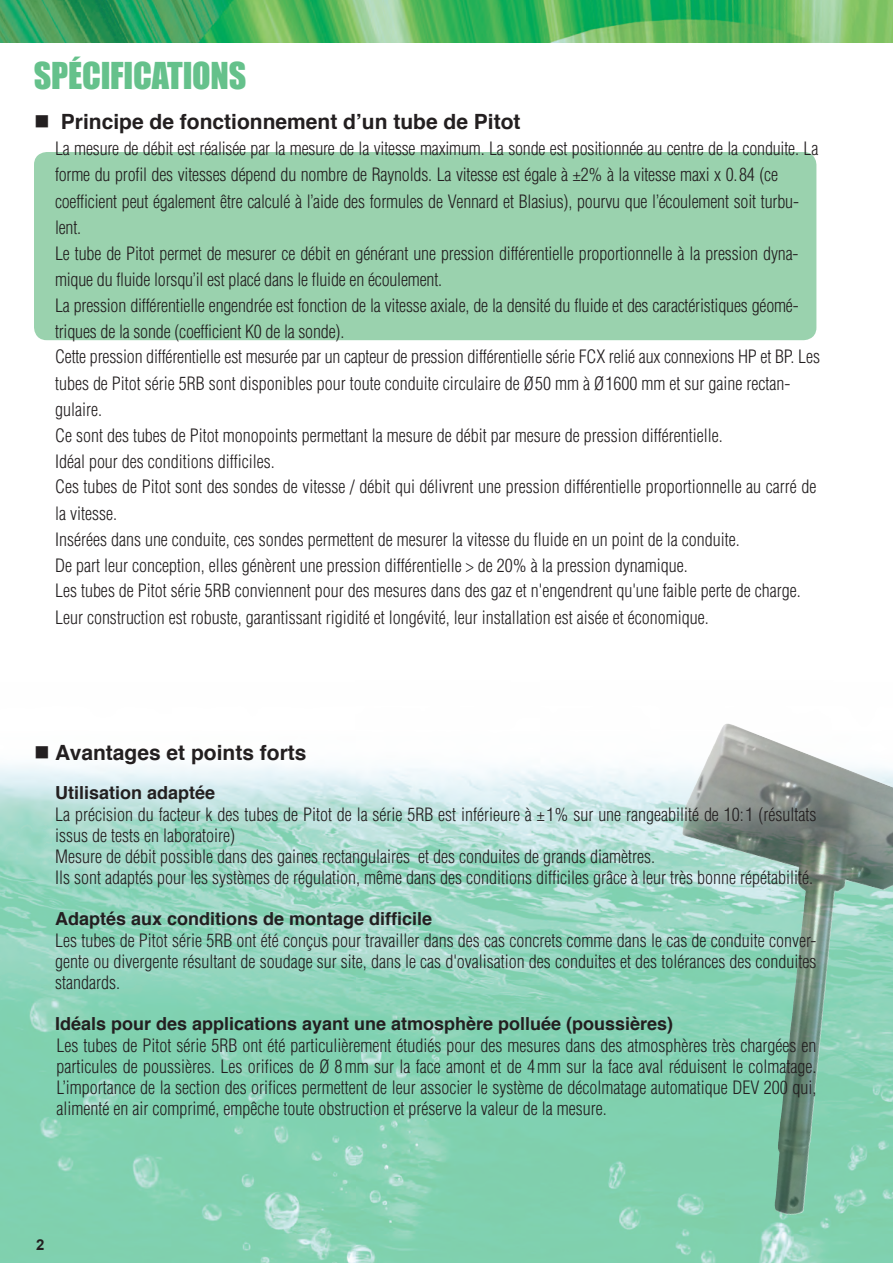
<style>
.page{position:relative;width:893px;height:1263px;background:#fff}
.page>*{position:absolute;margin:0;border:0;box-sizing:border-box;transform-origin:0 0}
.t1{font:34.05px "Impact";letter-spacing:-.005em;color:#65c18b}
.t2{font:700 21px "Helvetica";color:#231f20}
.t3{font:300 condensed 18px/26px "Helvetica";color:#231f20}
.t4{font:700 18px "Helvetica";color:#231f20}
.本文{font:700 15px "Arial";color:#231f20}
</style>
<div class="page">
<img style="left:0;top:723px;width:893px;height:540px">
<img style="left:0;top:0;width:893px;height:43px">
<div style="left:34px;top:152px;width:782px;height:188px;background:#9ad2ae;border-radius:13px"></div>
<img style="left:682px;top:724px;width:211px;height:491px">
<svg style="left:50px;top:760px;width:21px;height:1px"></svg>
<p class="t1" style="left:34px;top:49px;width:214px">SPÉCIFICATIONS</p>
<p class="t2" style="left:34px;top:104px;width:488px">■ Principe de fonctionnement d’un tube de Pitot</p>
<p class="t3" style="left:55px;top:135px;width:767px">La mesure de débit est réalisée par la mesure de la vitesse maximum. La sonde est positionnée au centre de la conduite. La forme du profil des vitesses dépend du nombre de Raynolds. La vitesse est égale à ±2% à la vitesse maxi x 0.84 (ce coefficient peut également être calculé à l’aide des formules de Vennard et Blasius), pourvu que l’écoulement soit turbu&shy;lent.<br>Le tube de Pitot permet de mesurer ce débit en générant une pression différentielle proportionnelle à la pression dyna&shy;mique du fluide lorsqu’il est placé dans le fluide en écoulement.<br>La pression différentielle engendrée est fonction de la vitesse axiale, de la densité du fluide et des caractéristiques géomé&shy;triques de la sonde (coefficient K0 de la sonde).<br>Cette pression différentielle est mesurée par un capteur de pression différentielle série FCX relié aux connexions HP et BP. Les</p>
<p class="t3" style="left:55px;top:371px;width:763px">tubes de Pitot série 5RB sont disponibles pour toute conduite circulaire de Ø50 mm à Ø1600 mm et sur gaine rectan&shy;gulaire.<br>Ce sont des tubes de Pitot monopoints permettant la mesure de débit par mesure de pression différentielle.<br>Idéal pour des conditions difficiles.<br>Ces tubes de Pitot sont des sondes de vitesse / débit qui délivrent une pression différentielle proportionnelle au carré de</p>
<p class="t3" style="left:55px;top:501px;width:747px">la vitesse.<br>Insérées dans une conduite, ces sondes permettent de mesurer la vitesse du fluide en un point de la conduite.<br>De part leur conception, elles génèrent une pression différentielle &gt; de 20% à la pression dynamique.<br>Les tubes de Pitot série 5RB conviennent pour des mesures dans des gaz et n'engendrent qu'une faible perte de charge.</p>
<p class="t3" style="left:55px;top:605px;width:655px">Leur construction est robuste, garantissant rigidité et longévité, leur installation est aisée et économique.</p>
<p class="t2" style="left:34px;top:735px;width:274px">■ Avantages et points forts</p>
<p class="t4" style="left:55px;top:778px;width:162px">Utilisation adaptée</p>
<p class="t3" style="left:55px;top:803px;width:763px;line-height:21px">La précision du facteur k des tubes de Pitot de la série 5RB est inférieure à ±1% sur une rangeabilité de 10:1 (résultats issus de tests en laboratoire)</p>
<p class="t3" style="left:55px;top:843px;width:601px">Mesure de débit possible dans des gaines rectangulaires et des conduites de grands diamètres.</p>
<p class="t3" style="left:55px;top:864px;width:759px">Ils sont adaptés pour les systèmes de régulation, même dans des conditions difficiles grâce à leur très bonne répétabilité.</p>
<p class="t4" style="left:55px;top:904px;width:379px">Adaptés aux conditions de montage difficile</p>
<p class="t3" style="left:55px;top:929px;width:763px;line-height:21px;text-align:justify">Les tubes de Pitot série 5RB ont été conçus pour travailler dans des cas concrets comme dans le cas de conduite conver&shy;gente ou divergente résultant de soudage sur site, dans le cas d'ovalisation des conduites et des tolérances des conduites standards.</p>
<p class="t4" style="left:55px;top:1009px;width:620px">Idéals pour des applications ayant une atmosphère polluée (poussières)</p>
<p class="t3" style="left:57px;top:1034px;width:761px;line-height:21px;text-align:justify">Les tubes de Pitot série 5RB ont été particulièrement étudiés pour des mesures dans des atmosphères très chargées en particules de poussières. Les orifices de Ø 8 mm sur la face amont et de 4 mm sur la face aval réduisent le colmatage.<br>L’importance de la section des orifices permettent de leur associer le système de décolmatage automatique DEV 200 qui, alimenté en air comprimé, empêche toute obstruction et préserve la valeur de la mesure.</p>
<p class="本文" style="left:36px;top:1235px;width:10px">2</p>
</div>
